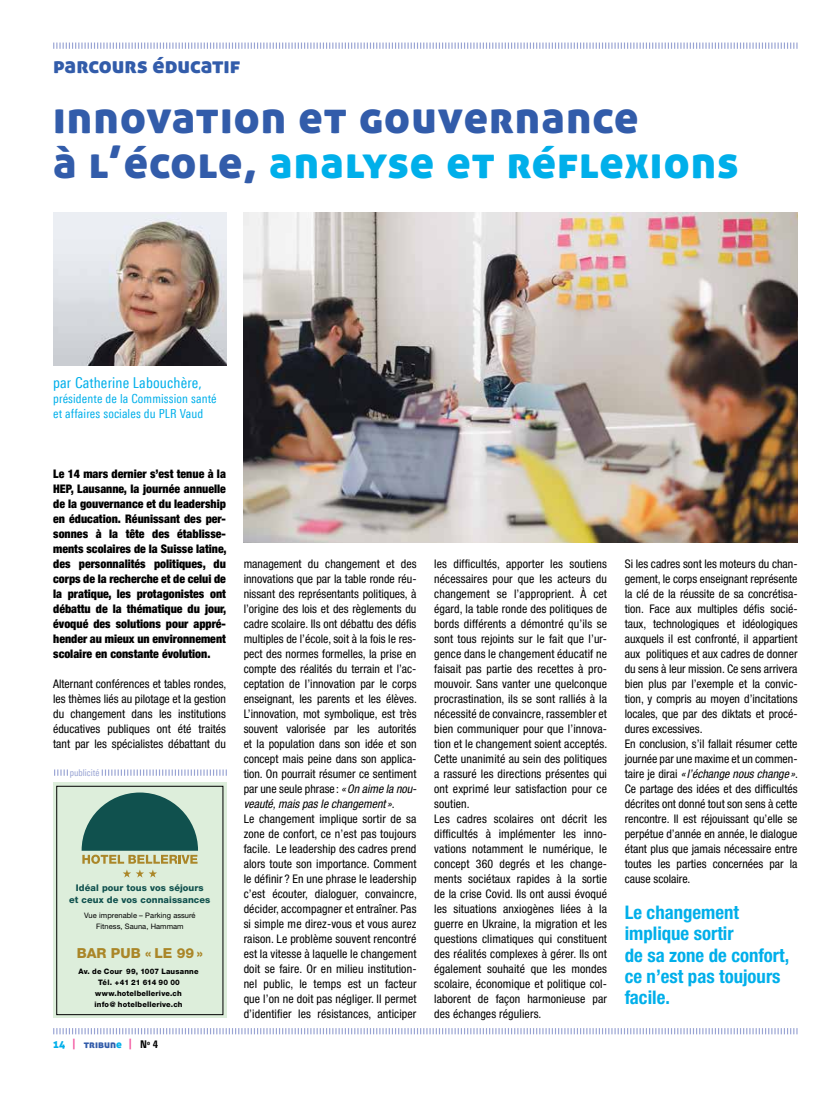
<style>
.page{position:relative;width:833px;height:1099px;background:#fff}
.page>*{position:absolute;margin:0;border:0;box-sizing:border-box;transform-origin:0 0}
.t1{font:45px/45px "Aller Display";letter-spacing:.025em;color:#325caa}
.t2{font:22.5px "Aller Display";letter-spacing:-.005em;color:#325caa}
.t3{font:700 condensed 18.75px/21.2px "Helvetica Neue LT Pro";color:#00afea}
.t4{font:15px "Linotype Univers 420 Cn";letter-spacing:.01em;color:#00afea}
.t5{font:800 13.88px "Helvetica Neue LT Std";color:#aa8628}
.t6{font:12.5px/15px "Linotype Univers 420 Cn";letter-spacing:.01em;color:#00afea}
.t7{font:condensed 11.88px/15px "Helvetica Neue LT Pro";letter-spacing:.01em;color:#000}
.t8{font:900 condensed 11.88px/15px "Helvetica Neue LT Pro";color:#000;text-align:justify}
.t9{font:10.62px "Aller Display";color:#325caa}
.t10{font:9.38px "Linotype Univers 420 Cn";color:#98a3d3}
.t11{font:800 9.25px/12px "Helvetica Neue LT Std";letter-spacing:.01em;color:#10514e;text-align:center}
.t12{font:800 7.5px/10.8px "Helvetica Neue LT Std";letter-spacing:.025em;color:#000;text-align:center}
.t13{font:7.5px/10.9px "Helvetica Neue LT Std";letter-spacing:.01em;color:#000;text-align:center}
.s1{color:#00afea}
.s2{font-family:"Linotype Univers 720 Cn";font-weight:800;color:#f3519d}
.s3{font-family:"Linotype Univers 720 Cn";font-weight:800;color:#000}
.s4{font-style:italic}
</style>
<div class="page">
<svg style="left:53px;top:42px;width:745px;height:7px"></svg>
<svg style="left:53px;top:1028px;width:745px;height:7px"></svg>
<img style="left:243px;top:213px;width:555px;height:329px">
<img style="left:53px;top:213px;width:174px;height:152px">
<svg style="left:54px;top:769px;width:173px;height:6px"></svg>
<div style="left:69px;top:763px;width:31px;height:14px;background:#fff"></div>
<div style="left:53px;top:782px;width:173px;height:236px;background:#ddeedb"></div>
<div style="left:56px;top:786px;width:167px;height:228px;border:1px solid #000"></div>
<svg style="left:82px;top:792px;width:116px;height:71px"></svg>
<svg style="left:123px;top:869px;width:34px;height:8px"></svg>
<h2 class="t2" style="left:53px;top:50px;width:189px">parcours éducatif</h2>
<h1 class="t1" style="left:53px;top:93px;width:687px">innovation et gouvernance<br>à l’école, <span class="s1">analyse et réflexions</span></h1>
<p class="t4" style="left:53px;top:373px;width:150px">par Catherine Labouchère,</p>
<p class="t6" style="left:53px;top:391px;width:165px">présidente de la Commission santé et affaires sociales du PLR Vaud</p>
<p class="t8" style="left:53px;top:466px;width:175px">Le 14 mars dernier s’est tenue à la HEP, Lausanne, la journée annuelle de la gouvernance et du leadership en éducation. Réunissant des per&shy;sonnes à la tête des établisse&shy;ments scolaires de la Suisse latine, des personnalités politiques, du corps de la recherche et de celui de la pratique, les protagonistes ont débattu de la thématique du jour, évoqué des solutions pour appré&shy;hender au mieux un environnement scolaire en constante évolution.</p>
<p class="t7" style="left:53px;top:676px;width:175px;text-align:justify">Alternant conférences et tables rondes, les thèmes liés au pilotage et la gestion du changement dans les institutions éducatives publiques ont été traités tant par les spécialistes débattant du</p>
<p class="t10" style="left:70px;top:767px;width:31px">publicité</p>
<p class="t11" style="left:69px;top:881px;width:143px">Idéal pour tous vos séjours<br>et ceux de vos connaissances</p>
<p class="t13" style="left:84px;top:909px;width:113px">Vue imprenable – Parking assuré<br>Fitness, Sauna, Hammam</p>
<p class="t5" style="left:77px;top:944px;width:128px">BAR PUB « LE 99 »</p>
<p class="t12" style="left:78px;top:966px;width:122px">Av. de Cour 99, 1007 Lausanne<br>Tél. +41 21 614 90 00 www.hotelbellerive.ch<br>info@ hotelbellerive.ch</p>
<p class="t9" style="left:53px;top:1037px;width:106px"><span class="s1">14</span> <span class="s2">|</span> tribun<span class="s1">e</span> <span class="s2">|</span> <span class="s3">N</span> <sup>o</sup> <span class="s3">4</span></p>
<p class="t7" style="left:244px;top:556px;width:175px">management du changement et des innovations que par la table ronde réu&shy;nissant des représentants politiques, à l’origine des lois et des règlements du cadre scolaire. Ils ont débattu des défis multiples de l’école, soit à la fois le res&shy;pect des normes formelles, la prise en compte des réalités du terrain et l’ac&shy;ceptation de l’innovation par le corps enseignant, les parents et les élèves.<br>L’innovation, mot symbolique, est très souvent valorisée par les autorités et la population dans son idée et son concept mais peine dans son applica&shy;tion. On pourrait résumer ce sentiment par une seule phrase : <span class="s4">«On aime la nou&shy;veauté, mais pas le changement»</span>.<br>Le changement implique sortir de sa zone de confort, ce n’est pas toujours facile. Le leadership des cadres prend alors toute son importance. Comment le définir ? En une phrase le leadership c’est écouter, dialoguer, convaincre, décider, accompagner et entraîner. Pas si simple me direz-vous et vous aurez raison. Le problème souvent rencontré est la vitesse à laquelle le changement doit se faire. Or en milieu institution&shy;nel public, le temps est un facteur que l’on ne doit pas négliger. Il permet d’identifier les résistances, anticiper</p>
<p class="t7" style="left:434px;top:556px;width:175px">les difficultés, apporter les soutiens nécessaires pour que les acteurs du changement se l’approprient. à cet égard, la table ronde des politiques de bords différents a démontré qu’ils se sont tous rejoints sur le fait que l’ur&shy;gence dans le changement éducatif ne faisait pas partie des recettes à pro&shy;mouvoir. Sans vanter une quelconque procrastination, ils se sont ralliés à la nécessité de convaincre, rassembler et bien communiquer pour que l’innova&shy;tion et le changement soient acceptés.<br>Cette unanimité au sein des politiques a rassuré les directions présentes qui ont exprimé leur satisfaction pour ce soutien.<br>Les cadres scolaires ont décrit les difficultés à implémenter les inno&shy;vations notamment le numérique, le concept 360 degrés et les change&shy;ments sociétaux rapides à la sortie de la crise Covid. Ils ont aussi évoqué les situations anxiogènes liées à la guerre en Ukraine, la migration et les questions climatiques qui constituent des réalités complexes à gérer. Ils ont également souhaité que les mondes scolaire, économique et politique col&shy;laborent de façon harmonieuse par des échanges réguliers.</p>
<p class="t7" style="left:625px;top:556px;width:175px">Si les cadres sont les moteurs du chan&shy;gement, le corps enseignant représente la clé de la réussite de sa concrétisa&shy;tion. Face aux multiples défis socié&shy;taux, technologiques et idéologiques auxquels il est confronté, il appartient aux politiques et aux cadres de donner du sens à leur mission. Ce sens arrivera bien plus par l’exemple et la convic&shy;tion, y compris au moyen d’incitations locales, que par des diktats et procé&shy;dures excessives.<br>En conclusion, s’il fallait résumer cette journée par une maxime et un commen&shy;taire je dirai <span class="s4">«l’échange nous change »</span>.<br>Ce partage des idées et des difficultés décrites ont donné tout son sens à cette rencontre. Il est réjouissant qu’elle se perpétue d’année en année, le dialogue étant plus que jamais nécessaire entre toutes les parties concernées par la cause scolaire.</p>
<h3 class="t3" style="left:625px;top:901px;width:166px">Le changement implique sortir<br>de sa zone de confort, ce n’est pas toujours facile.</h3>
</div>
